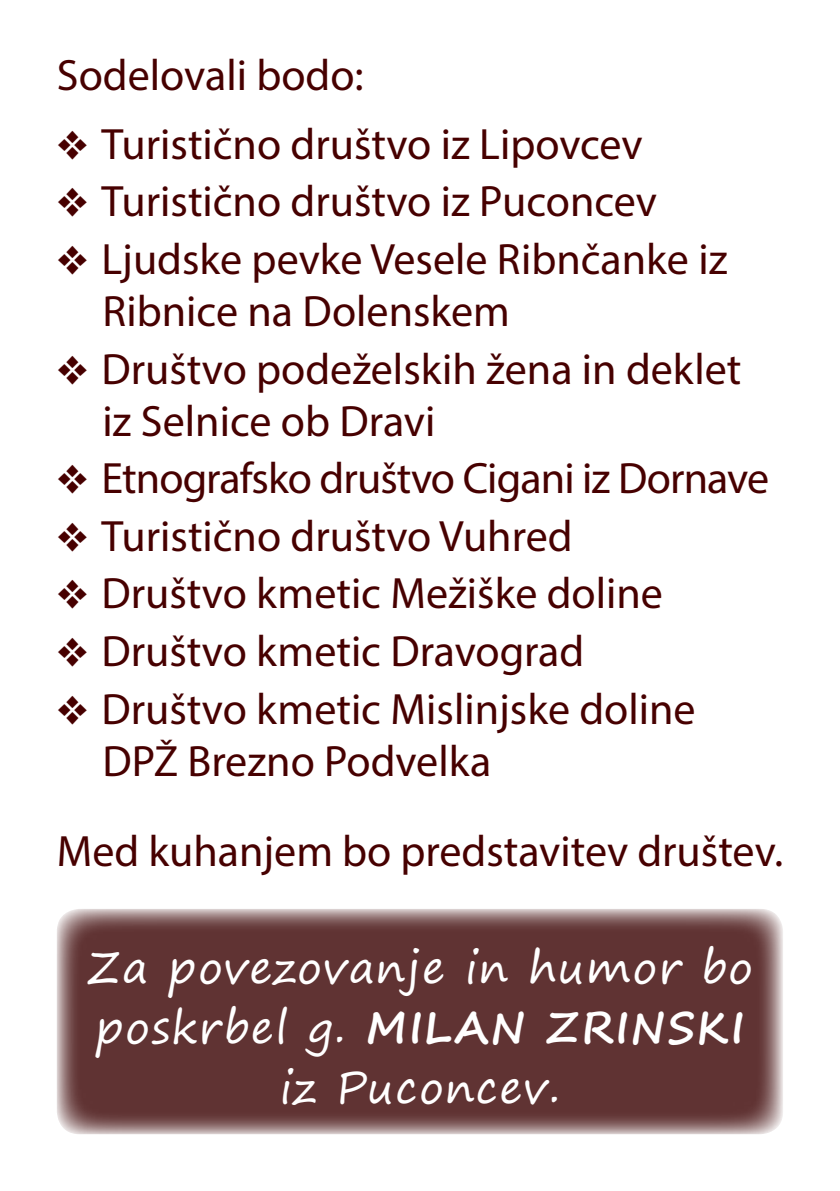
<style>
.page{position:relative;width:840px;height:1191px;background:#fff}
.page>*{position:absolute;margin:0;border:0;box-sizing:border-box;transform-origin:0 0}
.t1{font:44px/52px "Myriad Pro";color:#470000}
.t2{font:44px/60px "Segoe Print";letter-spacing:.03em;color:#fff;text-align:center}
.t3{font:44px "Myriad Pro";letter-spacing:-.02em;color:#470000}
.s1{font-weight:700}
</style>
<div class="page">
<svg style="left:57px;top:909px;width:725px;height:225px;background:#6b4242"></svg>
<p class="t1" style="left:57px;top:48px;width:308px">Sodelovali bodo:</p>
<p class="t1" style="left:57px;top:117px;width:587px">❖ Turistično društvo iz Lipovcev</p>
<p class="t1" style="left:57px;top:175px;width:601px">❖ Turistično društvo iz Puconcev</p>
<p class="t1" style="left:102px;top:232px;width:626px;text-indent:-46px">❖ Ljudske pevke Vesele Ribnčanke iz<br>Ribnice na Dolenskem</p>
<p class="t1" style="left:102px;top:342px;width:640px;text-indent:-46px">❖ Društvo podeželskih žena in deklet iz Selnice ob Dravi</p>
<p class="t3" style="left:57px;top:451px;width:713px">❖ Etnografsko društvo Cigani iz Dornave</p>
<p class="t1" style="left:57px;top:509px;width:517px">❖ Turistično društvo Vuhred</p>
<p class="t1" style="left:57px;top:567px;width:607px">❖ Društvo kmetic Mežiške doline</p>
<p class="t1" style="left:57px;top:624px;width:528px">❖ Društvo kmetic Dravograd</p>
<p class="t1" style="left:102px;top:682px;width:594px;text-indent:-46px">❖ Društvo kmetic Mislinjske doline<br>DPŽ Brezno Podvelka</p>
<p class="t1" style="left:57px;top:825px;width:727px">Med kuhanjem bo predstavitev društev.</p>
<p class="t2" style="left:87px;top:936px;width:667px">Za povezovanje in humor bo poskrbel g. <span class="s1">MILAN ZRINSKI </span>iz Puconcev.</p>
</div>
